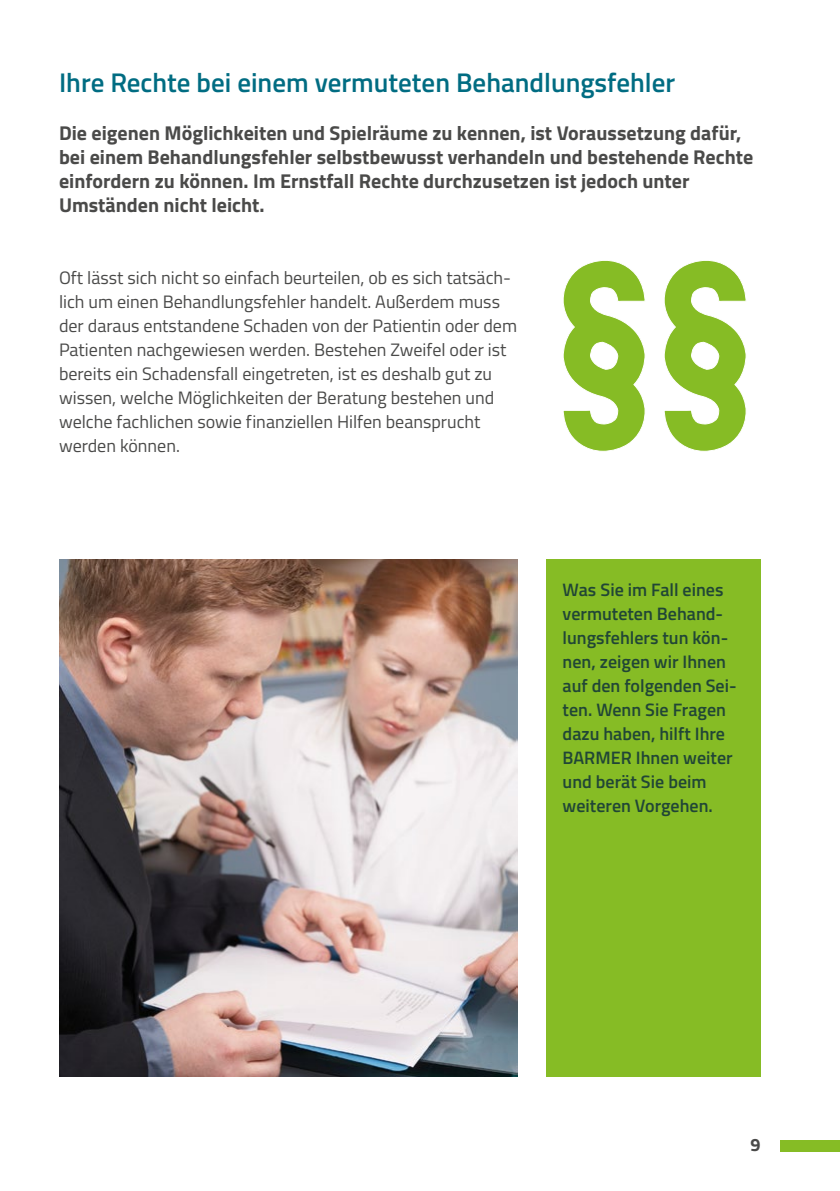
<style>
.page{position:relative;width:840px;height:1191px;background:#fff}
.page>*{position:absolute;margin:0;border:0;box-sizing:border-box;transform-origin:0 0}
.t1{font:600 27px "BGEK Titillium";color:#006c82}
.P{font:700 20px/24px "BGEK Titillium";color:#4a4a49}
.t2{font:18px/24px "BGEK Titillium";color:#4a4a49}
.P_Dunkelgrün{font:600 18px/24px "BGEK Titillium";color:#214636}
.t3{font:700 18px "BGEK Titillium";color:#4a4a49}
</style>
<div class="page">
<div style="left:780px;top:1140px;width:59px;height:11px;background:#86bc25"></div>
<div style="left:545px;top:559px;width:215px;height:517px;background:#86bc25"></div>
<svg style="left:563px;top:260px;width:82px;height:191px"></svg>
<svg style="left:664px;top:260px;width:82px;height:191px"></svg>
<img style="left:59px;top:559px;width:458px;height:517px">
<h3 class="t1" style="left:59px;top:62px;width:617px">Ihre Rechte bei einem vermuteten Behandlungsfehler</h3>
<p class="P" style="left:59px;top:120px;width:695px">Die eigenen Möglichkeiten und Spielräume zu kennen, ist Voraussetzung dafür, bei einem Behandlungsfehler selbstbewusst verhandeln und bestehende Rechte einfordern zu können. Im Ernstfall Rechte durchzusetzen ist jedoch unter Umständen nicht leicht.</p>
<p class="t2" style="left:59px;top:265px;width:459px">Oft lässt sich nicht so einfach beurteilen, ob es sich tatsäch&shy;lich um einen Behandlungsfehler handelt. Außerdem muss der daraus entstandene Schaden von der Patientin oder dem Patienten nachgewiesen werden. Bestehen Zweifel oder ist bereits ein Schadensfall eingetreten, ist es deshalb gut zu wissen, welche Möglichkeiten der Beratung bestehen und welche fachlichen sowie finanziellen Hilfen beansprucht werden können.</p>
<p class="P_Dunkelgrün" style="left:562px;top:577px;width:175px">Was Sie im Fall eines vermuteten Behand&shy;lungsfehlers tun kön&shy;nen, zeigen wir Ihnen auf den folgenden Sei&shy;ten. Wenn Sie Fragen dazu haben, hilft Ihre<br>BARMER Ihnen weiter und berät Sie beim weiteren Vorgehen.</p>
<p class="t3" style="left:750px;top:1131px;width:12px">9</p>
</div>
